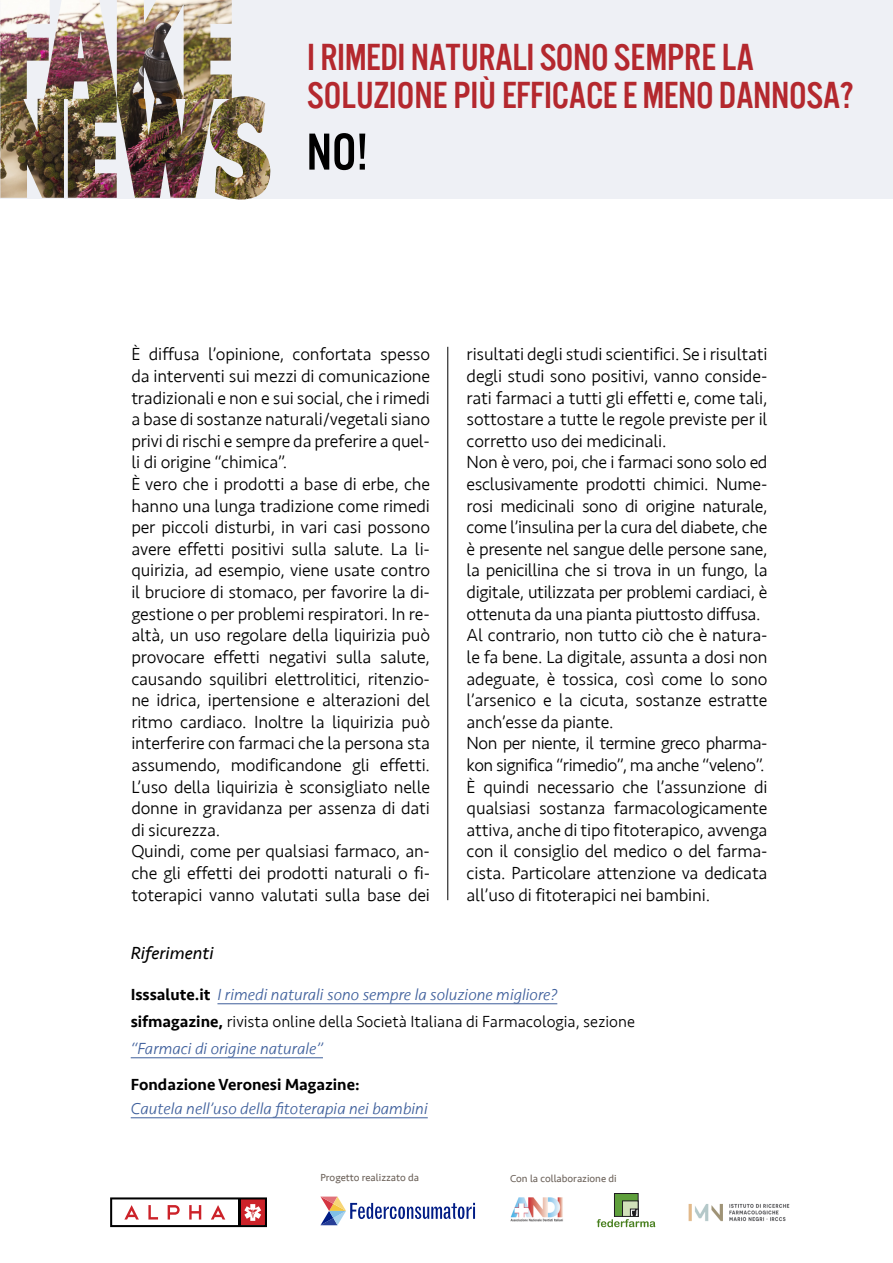
<style>
.page{position:relative;width:893px;height:1263px;background:#fff}
.page>*{position:absolute;margin:0;border:0;box-sizing:border-box;transform-origin:0 0}
.t1{font:54px "U.S.101";color:#000}
.t2{font:39px/38.2px "U.S.101";letter-spacing:-.01em;color:#b4282e}
.t3{font:300 18px/21.6px "Seravek";letter-spacing:-.01em;color:#000}
.t4{font:italic 18px "Seravek";color:#000}
.t5{font:italic 300 16.5px/27px "Seravek";color:#3d5e9b}
.t6{font:500 16.5px "Seravek";color:#000}
.t7{font:10.5px "Seravek";color:#6c625a}
.s1{font-weight:500;font-style:normal;color:#000}
.s2{font-style:normal;color:#000}
</style>
<div class="page">
<div style="left:0;top:0;width:893px;height:199px;background:#eef0f5"></div>
<img style="left:0;top:0;width:232px;height:96px">
<img style="left:0;top:96px;width:271px;height:104px">
<svg style="left:110px;top:1197px;width:157px;height:30px"></svg>
<svg style="left:320px;top:1196px;width:155px;height:29px"></svg>
<img style="left:510px;top:1197px;width:53px;height:25px">
<div style="left:614px;top:1193px;width:24px;height:23px;background:#5e9f3b"></div>
<div style="left:614px;top:1193px;width:24px;height:24px;border:1px solid #1f1d21"></div>
<div style="left:622px;top:1201px;width:16px;height:15px;background:#d1e0b9"></div>
<div style="left:622px;top:1200px;width:16px;height:17px;border:1px solid #1f1d21"></div>
<svg style="left:597px;top:1209px;width:58px;height:18px"></svg>
<img style="left:688px;top:1204px;width:102px;height:18px">
<hr style="left:448px;top:347px;width:1px;height:553px;background:#000">
<hr style="left:217px;top:1003px;width:340px;height:1px;background:#3d5e9b">
<hr style="left:131px;top:1057px;width:192px;height:1px;background:#3d5e9b">
<hr style="left:131px;top:1117px;width:297px;height:1px;background:#3d5e9b">
<h2 class="t2" style="left:307px;top:37px;width:548px">I RIMEDI NATURALI SONO SEMPRE LA<br>SOLUZIONE PIÙ EFFICACE E MENO DANNOSA?</h2>
<h1 class="t1" style="left:307px;top:123px;width:63px">NO!</h1>
<p class="t3" style="left:131px;top:344px;width:300px">È diffusa l’opinione, confortata spesso da interventi sui mezzi di comunicazione tradizionali e non e sui social, che i rimedi a base di sostanze naturali/vegetali siano privi di rischi e sempre da preferire a quel&shy;li di origine “chimica”.<br>È vero che i prodotti a base di erbe, che hanno una lunga tradizione come rimedi per piccoli disturbi, in vari casi possono avere effetti positivi sulla salute. La li&shy;quirizia, ad esempio, viene usate contro il bruciore di stomaco, per favorire la di&shy;gestione o per problemi respiratori. In re&shy;altà, un uso regolare della liquirizia può provocare effetti negativi sulla salute, causando squilibri elettrolitici, ritenzio&shy;ne idrica, ipertensione e alterazioni del ritmo cardiaco. Inoltre la liquirizia può interferire con farmaci che la persona sta assumendo, modificandone gli effetti.<br>L’uso della liquirizia è sconsigliato nelle donne in gravidanza per assenza di dati di sicurezza.<br>Quindi, come per qualsiasi farmaco, an&shy;che gli effetti dei prodotti naturali o fi&shy;toterapici vanno valutati sulla base dei</p>
<p class="t3" style="left:467px;top:344px;width:302px">risultati degli studi scientifici. Se i risultati degli studi sono positivi, vanno conside&shy;rati farmaci a tutti gli effetti e, come tali, sottostare a tutte le regole previste per il corretto uso dei medicinali.<br>Non è vero, poi, che i farmaci sono solo ed esclusivamente prodotti chimici. Nume&shy;rosi medicinali sono di origine naturale, come l’insulina per la cura del diabete, che è presente nel sangue delle persone sane, la penicillina che si trova in un fungo, la digitale, utilizzata per problemi cardiaci, è ottenuta da una pianta piuttosto diffusa.<br>Al contrario, non tutto ciò che è natura&shy;le fa bene. La digitale, assunta a dosi non adeguate, è tossica, così come lo sono l’arsenico e la cicuta, sostanze estratte anch’esse da piante.<br>Non per niente, il termine greco pharma&shy;kon significa “rimedio”, ma anche “veleno”.<br>È quindi necessario che l’assunzione di qualsiasi sostanza farmacologicamente attiva, anche di tipo fitoterapico, avvenga con il consiglio del medico o del farma&shy;cista. Particolare attenzione va dedicata all’uso di fitoterapici nei bambini.</p>
<p class="t4" style="left:131px;top:938px;width:84px">Riferimenti</p>
<p class="t5" style="left:131px;top:981px;width:506px"><span class="s1">Isssalute.it</span> I rimedi naturali sono sempre la soluzione migliore? <span class="s1">sifmagazine,</span> <span class="s2">rivista online della Società Italiana di Farmacologia, sezione </span>“Farmaci di origine naturale”</p>
<p class="t6" style="left:131px;top:1074px;width:230px">Fondazione Veronesi Magazine:</p>
<p class="t5" style="left:131px;top:1095px;width:299px">Cautela nell’uso della fitoterapia nei bambini</p>
<p class="t7" style="left:320px;top:1169px;width:100px">Progetto realizzato da</p>
<p class="t7" style="left:510px;top:1170px;width:108px">Con la collaborazione di</p>
</div>
